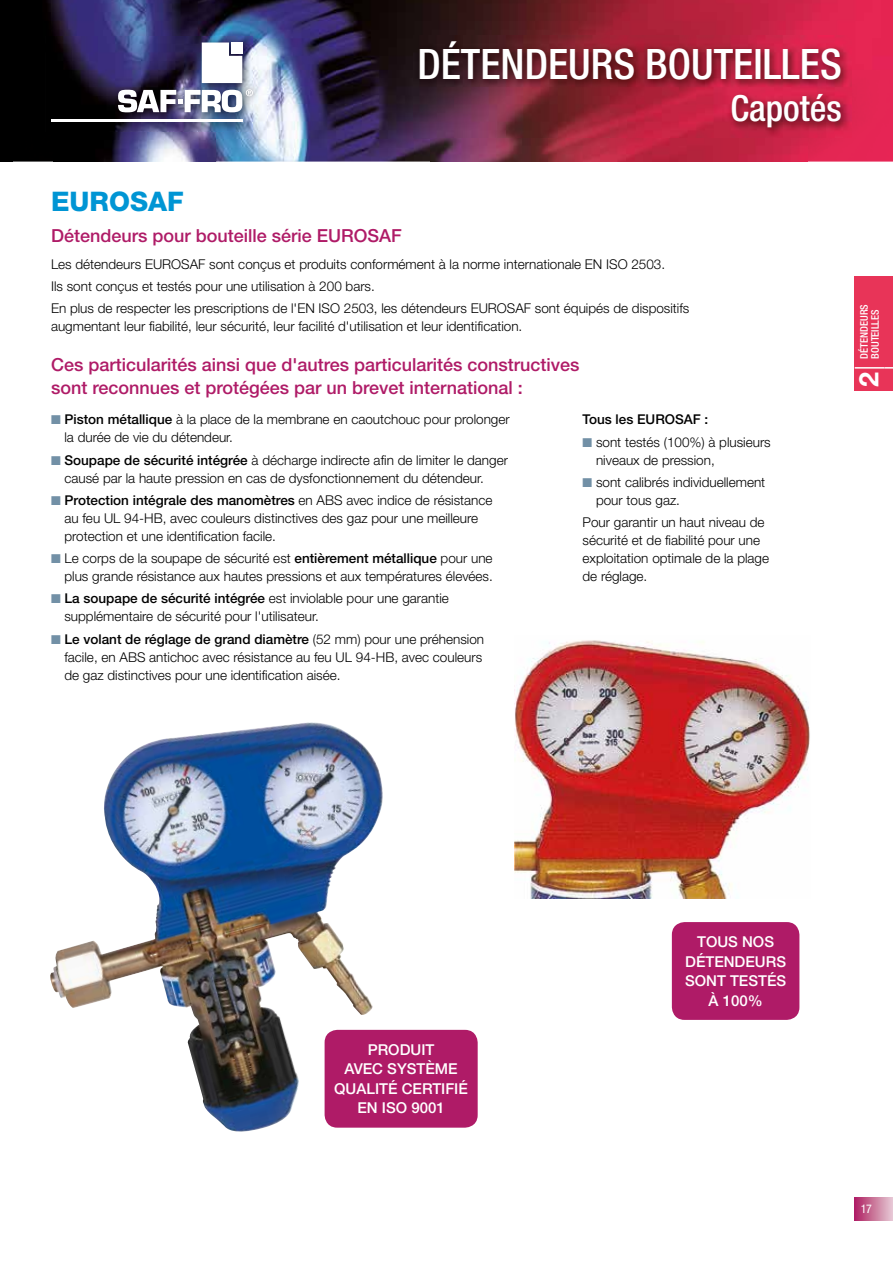
<style>
.page{position:relative;width:893px;height:1263px;background:#fff}
.page>*{position:absolute;margin:0;border:0;box-sizing:border-box;transform-origin:0 0}
.t1{font:500 condensed 42px "Helvetica Neue LT Std";color:#fff}
.t2{font:500 condensed 36px "Helvetica Neue LT Std";color:#fff}
.t3{font:800 27px "Helvetica Neue LT Std";color:#0095d4}
.t4{font:700 27px "Helvetica Neue LT Std";color:#fff}
.t5{font:500 18px/22.5px "Helvetica Neue LT Std";color:#af1b67}
.t6{font:500 15px/19.5px "Helvetica Neue LT Std";color:#fff;text-align:center}
.t7{font:300 13.5px/18px "Helvetica Neue LT Std";color:#000}
.t8{font:500 13.5px "Helvetica Neue LT Std";color:#000}
.t9{font:condensed 12px "Helvetica Neue LT Std";color:#fff}
.t10{font:500 condensed 10.5px/11.2px "Helvetica Neue LT Std";color:#fff}
.s1{color:#7290a6}
.s2{font-weight:500}
</style>
<div class="page">
<div style="left:855px;top:276px;width:38px;height:115px;background:#e83458"></div>
<hr style="left:855px;top:367px;width:29px;height:2px;background:#fff">
<svg style="left:884px;top:367px;width:9px;height:2px"></svg>
<img style="left:0;top:0;width:893px;height:70px">
<div style="left:807px;top:70px;width:86px;height:92px;background:#e52654"></div>
<img style="left:215px;top:70px;width:215px;height:92px">
<div style="left:0;top:70px;width:53px;height:92px;background:#000"></div>
<img style="left:430px;top:138px;width:377px;height:24px">
<img style="left:53px;top:132px;width:162px;height:30px">
<img style="left:45px;top:36px;width:207px;height:96px">
<hr style="left:51px;top:119px;width:191px;height:2px;background:#fff">
<svg style="left:202px;top:43px;width:40px;height:40px"></svg>
<div style="left:855px;top:1197px;width:38px;height:23px;background:linear-gradient(to right,#af2363,#e5c6d2)"></div>
<img style="left:414px;top:36px;width:437px;height:102px">
<img style="left:50px;top:723px;width:323px;height:409px">
<img style="left:514px;top:640px;width:296px;height:258px">
<div style="left:325px;top:1030px;width:153px;height:98px;background:#af1b67;border-radius:13px"></div>
<div style="left:672px;top:922px;width:127px;height:98px;background:#af1b67;border-radius:13px"></div>
<div style="left:238px;top:81px;width:22px;height:23px;background:#000;opacity:.75"></div>
<svg style="left:118px;top:89px;width:135px;height:23px"></svg>
<h1 class="t1" style="left:417px;top:39px;width:426px">DÉTENDEURS BOUTEILLES</h1>
<h2 class="t2" style="left:731px;top:87px;width:113px">Capotés</h2>
<h3 class="t3" style="left:51px;top:185px;width:134px">EUROSAF</h3>
<h3 class="t5" style="left:51px;top:225px;width:352px">Détendeurs pour bouteille série EUROSAF</h3>
<p class="t7" style="left:51px;top:253px;width:640px;line-height:22.2px">Les détendeurs EUROSAF sont conçus et produits conformément à la norme internationale EN ISO 2503.<br>Ils sont conçus et testés pour une utilisation à 200 bars.<br>En plus de respecter les prescriptions de l'EN ISO 2503, les détendeurs EUROSAF sont équipés de dispositifs</p>
<p class="t7" style="left:51px;top:317px;width:473px">augmentant leur fiabilité, leur sécurité, leur facilité d'utilisation et leur identification.</p>
<h3 class="t5" style="left:51px;top:353px;width:530px">Ces particularités ainsi que d'autres particularités constructives sont reconnues et protégées par un brevet international :</h3>
<p class="t7" style="left:64px;top:410px;width:447px;text-indent:-13px"><span class="s1">■</span> <span class="s2">Piston métallique</span> à la place de la membrane en caoutchouc pour prolonger la durée de vie du détendeur.</p>
<p class="t7" style="left:64px;top:450px;width:445px;text-indent:-13px"><span class="s1">■</span> <span class="s2">Soupape de sécurité intégrée</span> à décharge indirecte afin de limiter le danger causé par la haute pression en cas de dysfonctionnement du détendeur.</p>
<p class="t7" style="left:64px;top:491px;width:429px;text-indent:-13px"><span class="s1">■</span> <span class="s2">Protection intégrale des manomètres</span> en ABS avec indice de résistance au feu UL 94-HB, avec couleurs distinctives des gaz pour une meilleure protection et une identification facile.</p>
<p class="t7" style="left:51px;top:549px;width:443px;text-align:right"><span class="s1">■</span> Le corps de la soupape de sécurité est <span class="s2">entièrement métallique</span> pour une plus grande résistance aux hautes pressions et aux températures élevées.</p>
<p class="t7" style="left:64px;top:589px;width:386px;text-indent:-13px"><span class="s1">■</span> <span class="s2">La soupape de sécurité intégrée</span> est inviolable pour une garantie supplémentaire de sécurité pour l'utilisateur.</p>
<p class="t7" style="left:64px;top:629px;width:421px;text-indent:-13px"><span class="s1">■</span> <span class="s2">Le volant de réglage de grand diamètre</span> (52 mm) pour une préhension facile, en ABS antichoc avec résistance au feu UL 94-HB, avec couleurs de gaz distinctives pour une identification aisée.</p>
<p class="t8" style="left:583px;top:411px;width:127px">Tous les EUROSAF :</p>
<p class="t7" style="left:596px;top:432px;width:176px;text-indent:-13px"><span class="s1">■</span> sont testés (100%) à plusieurs niveaux de pression,</p>
<p class="t7" style="left:596px;top:473px;width:171px;text-indent:-13px"><span class="s1">■</span> sont calibrés individuellement pour tous gaz.</p>
<p class="t7" style="left:583px;top:513px;width:188px">Pour garantir un haut niveau de sécurité et de fiabilité pour une exploitation optimale de la plage de réglage.</p>
<p class="t10" style="left:858px;top:359px;width:56px;rotate:-90deg">DÉTENDEURS<br>BOUTEILLES</p>
<h3 class="t4" style="left:852px;top:387px;width:17px;rotate:-90deg">2</h3>
<p class="t6" style="left:334px;top:1039px;width:135px">PRODUIT<br>AVEC SYSTÈME<br>QUALITÉ CERTIFIÉ<br>EN ISO 9001</p>
<p class="t6" style="left:685px;top:932px;width:103px">TOUS NOS<br>DÉTENDEURS<br>SONT TESTÉS<br>À 100%</p>
<p class="t9" style="left:861px;top:1202px;width:13px">17</p>
</div>
